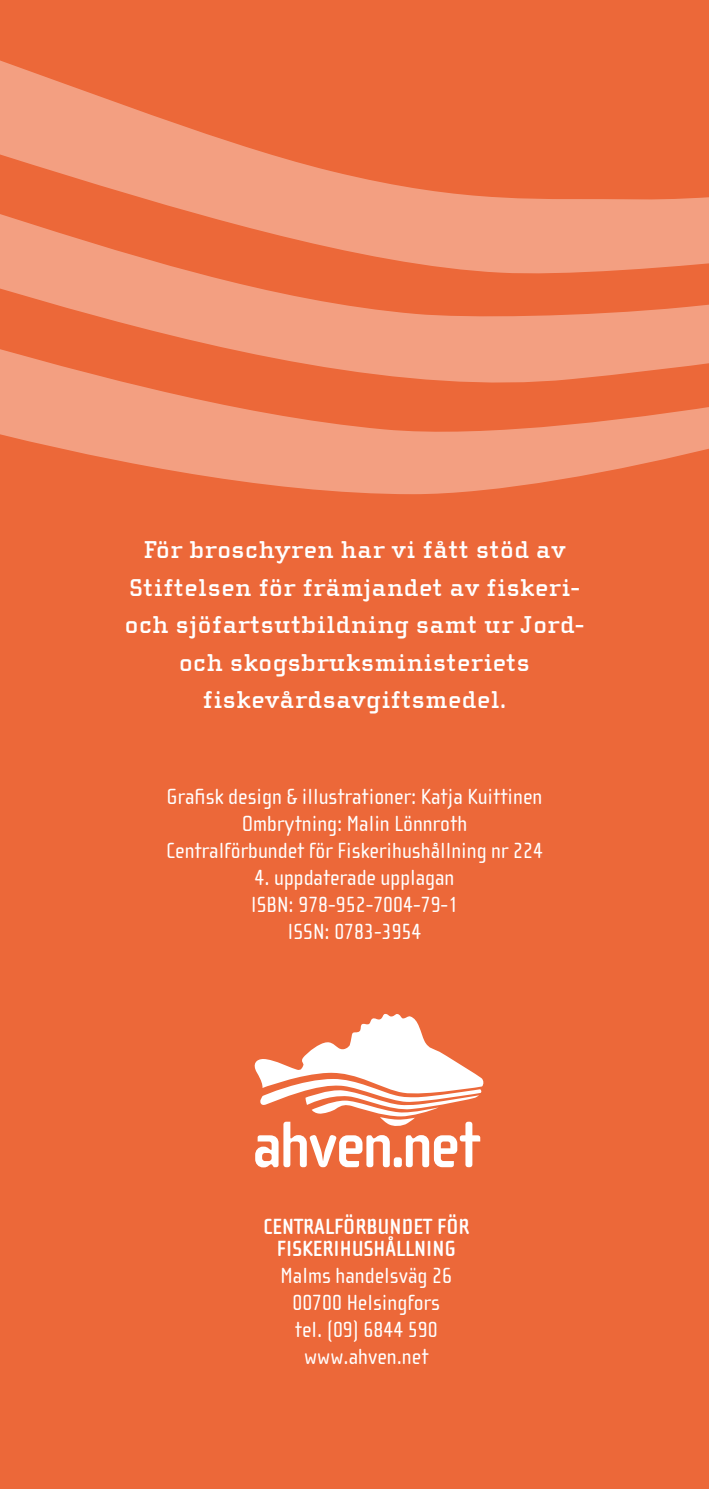
<style>
.page{position:relative;width:709px;height:1489px;background:#fff}
.page>*{position:absolute;margin:0;border:0;box-sizing:border-box;transform-origin:0 0}
.t1{font:700 25px/37.5px "Cholla Slab OT";letter-spacing:.025em;color:#fff;text-align:center}
.t2{font:22.5px/27px "Cholla Sans OT";color:#fff;text-align:center}
.t3{font:700 22.5px/22.5px "Cholla Sans OT";color:#fff;text-align:center}
</style>
<div class="page">
<div style="left:0;top:0;width:709px;height:1488px;background:#ec6839"></div>
<svg style="left:254px;top:1014px;width:230px;height:153px"></svg>
<svg style="left:0;top:385px;width:709px;height:109px;fill:#f39f81"></svg>
<svg style="left:0;top:78px;width:709px;height:307px"></svg>
<p class="t1" style="left:125px;top:531px;width:461px">För broschyren har vi fått stöd av Stiftelsen för främjandet av fiskeri&shy;och sjöfartsutbildning samt ur Jord&shy;och skogsbruksministeriets fiskevårdsavgiftsmedel.</p>
<p class="t2" style="left:166px;top:782px;width:378px">Grafisk design &amp; illustrationer: Katja Kuittinen<br>Ombrytning: Malin Lönnroth<br>Centralförbundet för Fiskerihushållning nr 224</p>
<p class="t2" style="left:251px;top:863px;width:209px">4. uppdaterade upplagan<br>ISBN: 978-952-7004-79-1<br>ISSN: 0783-3954</p>
<p class="t3" style="left:263px;top:1215px;width:208px">CENTRALFÖRBUNDET FÖR<br>FISKERIHUSHÅLLNING</p>
<p class="t2" style="left:281px;top:1262px;width:173px">Malms handelsväg 26<br>00700 Helsingfors tel. (09) 6844 590 www.ahven.net</p>
</div>
